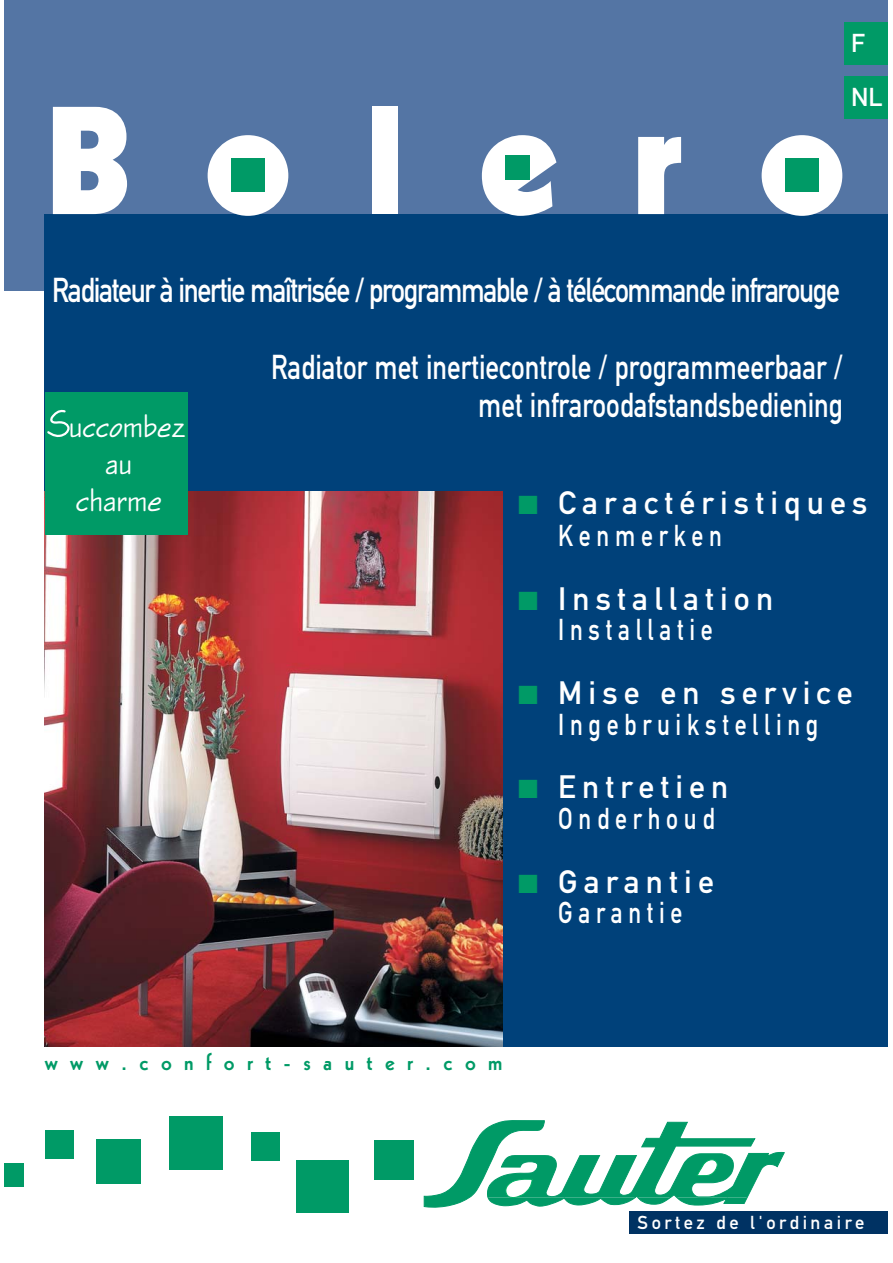
<style>
.page{position:relative;width:893px;height:1263px;background:#fff}
.page>*{position:absolute;margin:0;border:0;box-sizing:border-box;transform-origin:0 0}
.t1{font:900 148.95px "Kabel";letter-spacing:.505em;color:#fff}
.t2{font:34.05px/38.2px "DIN Mittelschrift Alternate";color:#fff;text-align:right;scale:.8 1}
.t3{font:34.05px "DIN Mittelschrift Alternate";letter-spacing:-.05em;color:#fff;scale:.82 1}
.t4{font:33.45px/37px "Enviro D";color:#fff;text-align:center}
.t5{font:31.95px "DIN Mittelschrift";letter-spacing:.19em;color:#fff}
.t6{font:29.85px "DIN Mittelschrift Alternate";letter-spacing:.24em;color:#fff;scale:.8 1}
.t7{font:25.5px "DIN Mittelschrift Alternate";color:#fff}
.t8{font:800 23.4px "Kabel";letter-spacing:.53em;color:#009a66}
.t9{font:18.45px "DIN Mittelschrift Alternate";letter-spacing:.19em;color:#fff}
.s1{color:#009a66}
</style>
<div class="page">
<div style="left:5px;top:0;width:883px;height:290px;background:#5475a4"></div>
<div style="left:45px;top:214px;width:843px;height:833px;background:#00417a"></div>
<svg style="left:424px;top:1120px;width:361px;height:87px"></svg>
<div style="left:630px;top:1212px;width:258px;height:22px;background:#003263"></div>
<div style="left:97px;top:1140px;width:44px;height:44px;background:#009a66"></div>
<div style="left:169px;top:1117px;width:53px;height:53px;background:#009a66"></div>
<div style="left:251px;top:1132px;width:28px;height:29px;background:#009a66"></div>
<div style="left:45px;top:1130px;width:28px;height:29px;background:#009a66"></div>
<div style="left:5px;top:1163px;width:19px;height:23px;background:#009a66"></div>
<div style="left:374px;top:1141px;width:39px;height:39px;background:#009a66"></div>
<div style="left:297px;top:1160px;width:52px;height:53px;background:#009a66"></div>
<div style="left:505px;top:155px;width:25px;height:25px;background:#009a66"></div>
<div style="left:785px;top:158px;width:34px;height:34px;background:#009a66"></div>
<div style="left:231px;top:158px;width:34px;height:34px;background:#009a66"></div>
<img style="left:45px;top:491px;width:457px;height:556px">
<div style="left:45px;top:393px;width:142px;height:142px;background:#009a66"></div>
<svg style="left:47px;top:410px;width:23px;height:27px"></svg>
<div style="left:844px;top:76px;width:44px;height:43px;background:#009a66"></div>
<div style="left:844px;top:22px;width:44px;height:43px;background:#009a66"></div>
<p class="t7" style="left:851px;top:34px;width:15px">F</p>
<h1 class="t1" style="left:45px;top:107px;width:801px">Bolero</h1>
<p class="t7" style="left:851px;top:88px;width:33px">NL</p>
<p class="t3" style="left:52px;top:278px;width:962px">Radiateur à inertie maîtrisée / programmable / à télécommande infrarouge</p>
<p class="t4" style="left:69px;top:407px;width:118px">uccombez au charme</p>
<p class="t2" style="left:271px;top:351px;width:716px">Radiator met inertiecontrole / programmeerbaar / met infraroodafstandsbediening</p>
<p class="t5" style="left:518px;top:491px;width:351px"><span class="s1">■</span> Caractéristiques</p>
<p class="t6" style="left:558px;top:525px;width:206px">Kenmerken</p>
<p class="t5" style="left:518px;top:587px;width:257px"><span class="s1">■</span> Installation</p>
<p class="t6" style="left:558px;top:619px;width:195px">Installatie</p>
<p class="t5" style="left:518px;top:681px;width:336px"><span class="s1">■</span> Mise en service</p>
<p class="t6" style="left:558px;top:713px;width:327px">Ingebruikstelling</p>
<p class="t5" style="left:518px;top:776px;width:212px"><span class="s1">■</span> Entretien</p>
<p class="t6" style="left:558px;top:808px;width:197px">Onderhoud</p>
<p class="t5" style="left:518px;top:870px;width:197px"><span class="s1">■</span> Garantie</p>
<p class="t6" style="left:558px;top:902px;width:157px">Garantie</p>
<p class="t8" style="left:45px;top:1053px;width:459px">www.confort-sauter.com</p>
<p class="t9" style="left:637px;top:1216px;width:228px">Sortez de l'ordinaire</p>
</div>
